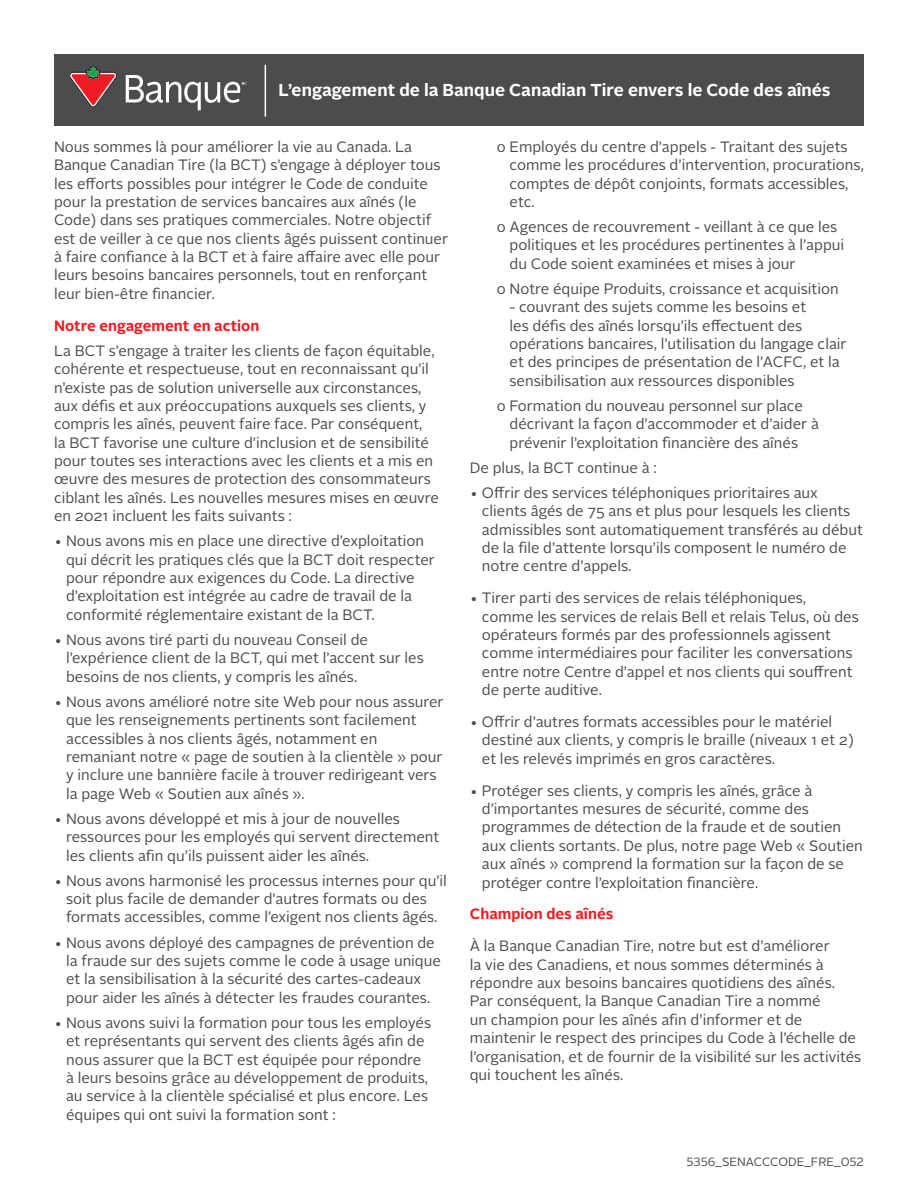
<style>
.page{position:relative;width:918px;height:1188px;background:#fff}
.page>*{position:absolute;margin:0;border:0;box-sizing:border-box;transform-origin:0 0}
.t1{font:700 17.25px "Alright Sans";color:#fff}
.t2{font:15px/18.3px "Alright Sans";color:#4b4c4d}
.t3{font:700 15px "Alright Sans";color:#ee1d23}
.t4{font:12px "Alright Sans";letter-spacing:-.005em;color:#4b4c4d}
</style>
<div class="page">
<div style="left:54px;top:54px;width:810px;height:71px;background:#4b4c4d"></div>
<svg style="left:69px;top:65px;width:48px;height:42px"></svg>
<svg style="left:126px;top:75px;width:120px;height:35px"></svg>
<hr style="left:265px;top:65px;width:1px;height:52px;background:#fff">
<p class="t1" style="left:279px;top:78px;width:554px">L’engagement de la Banque Canadian Tire envers le Code des aînés</p>
<p class="t2" style="left:54px;top:138px;width:396px">Nous sommes là pour améliorer la vie au Canada. La Banque Canadian Tire (la BCT) s’engage à déployer tous les efforts possibles pour intégrer le Code de conduite pour la prestation de services bancaires aux aînés (le Code) dans ses pratiques commerciales. Notre objectif est de veiller à ce que nos clients âgés puissent continuer à faire confiance à la BCT et à faire affaire avec elle pour leurs besoins bancaires personnels, tout en renforçant leur bien-être financier.</p>
<p class="t3" style="left:54px;top:315px;width:207px">Notre engagement en action</p>
<p class="t2" style="left:54px;top:342px;width:387px">La BCT s’engage à traiter les clients de façon équitable, cohérente et respectueuse, tout en reconnaissant qu’il n’existe pas de solution universelle aux circonstances, aux défis et aux préoccupations auxquels ses clients, y compris les aînés, peuvent faire face. Par conséquent,<br>la BCT favorise une culture d’inclusion et de sensibilité pour toutes ses interactions avec les clients et a mis en œuvre des mesures de protection des consommateurs ciblant les aînés. Les nouvelles mesures mises en œuvre en 2021 incluent les faits suivants :</p>
<p class="t2" style="left:66px;top:532px;width:370px;text-indent:-12px">• Nous avons mis en place une directive d’exploitation qui décrit les pratiques clés que la BCT doit respecter pour répondre aux exigences du Code. La directive d’exploitation est intégrée au cadre de travail de la conformité réglementaire existant de la BCT.</p>
<p class="t2" style="left:66px;top:631px;width:359px;text-indent:-12px">• Nous avons tiré parti du nouveau Conseil de l’expérience client de la BCT, qui met l’accent sur les besoins de nos clients, y compris les aînés.</p>
<p class="t2" style="left:66px;top:693px;width:379px;text-indent:-12px">• Nous avons amélioré notre site Web pour nous assurer que les renseignements pertinents sont facilement accessibles à nos clients âgés, notamment en remaniant notre « page de soutien à la clientèle » pour y inclure une bannière facile à trouver redirigeant vers la page Web « Soutien aux aînés ».</p>
<p class="t2" style="left:66px;top:810px;width:375px;text-indent:-12px">• Nous avons développé et mis à jour de nouvelles ressources pour les employés qui servent directement les clients afin qu’ils puissent aider les aînés.</p>
<p class="t2" style="left:54px;top:872px;width:394px;text-align:center">• Nous avons harmonisé les processus internes pour qu’il soit plus facile de demander d’autres formats ou des formats accessibles, comme l’exigent nos clients âgés.</p>
<p class="t2" style="left:66px;top:933px;width:376px;text-indent:-12px">• Nous avons déployé des campagnes de prévention de la fraude sur des sujets comme le code à usage unique et la sensibilisation à la sécurité des cartes-cadeaux pour aider les aînés à détecter les fraudes courantes.</p>
<p class="t2" style="left:66px;top:1014px;width:367px;text-indent:-12px">• Nous avons suivi la formation pour tous les employés et représentants qui servent des clients âgés afin de nous assurer que la BCT est équipée pour répondre à leurs besoins grâce au développement de produits, au service à la clientèle spécialisé et plus encore. Les équipes qui ont suivi la formation sont :</p>
<p class="t2" style="left:510px;top:138px;width:356px;text-indent:-13px">o Employés du centre d’appels - Traitant des sujets comme les procédures d’intervention, procurations, comptes de dépôt conjoints, formats accessibles, etc.</p>
<p class="t2" style="left:510px;top:218px;width:336px;text-indent:-13px">o Agences de recouvrement - veillant à ce que les politiques et les procédures pertinentes à l’appui du Code soient examinées et mises à jour</p>
<p class="t2" style="left:497px;top:280px;width:343px">o Notre équipe Produits, croissance et acquisition</p>
<p class="t2" style="left:510px;top:298px;width:339px">- couvrant des sujets comme les besoins et<br>les défis des aînés lorsqu’ils effectuent des opérations bancaires, l’utilisation du langage clair et des principes de présentation de l’ACFC, et la sensibilisation aux ressources disponibles</p>
<p class="t2" style="left:510px;top:397px;width:311px;text-indent:-13px">o Formation du nouveau personnel sur place décrivant la façon d’accommoder et d’aider à prévenir l’exploitation financière des aînés</p>
<p class="t2" style="left:470px;top:459px;width:188px">De plus, la BCT continue à :</p>
<p class="t2" style="left:482px;top:484px;width:383px;text-indent:-12px">• Offrir des services téléphoniques prioritaires aux clients âgés de 75 ans et plus pour lesquels les clients admissibles sont automatiquement transférés au début de la file d’attente lorsqu’ils composent le numéro de notre centre d’appels.</p>
<p class="t2" style="left:482px;top:589px;width:379px;text-indent:-12px">• Tirer parti des services de relais téléphoniques, comme les services de relais Bell et relais Telus, où des opérateurs formés par des professionnels agissent comme intermédiaires pour faciliter les conversations entre notre Centre d’appel et nos clients qui souffrent de perte auditive.</p>
<p class="t2" style="left:482px;top:713px;width:373px;text-indent:-12px">• Offrir d’autres formats accessibles pour le matériel destiné aux clients, y compris le braille (niveaux 1 et 2) et les relevés imprimés en gros caractères.</p>
<p class="t2" style="left:482px;top:782px;width:382px;text-indent:-12px">• Protéger ses clients, y compris les aînés, grâce à d’importantes mesures de sécurité, comme des programmes de détection de la fraude et de soutien aux clients sortants. De plus, notre page Web « Soutien aux aînés » comprend la formation sur la façon de se protéger contre l’exploitation financière.</p>
<p class="t3" style="left:470px;top:904px;width:145px">Champion des aînés</p>
<p class="t2" style="left:470px;top:937px;width:393px">À la Banque Canadian Tire, notre but est d’améliorer<br>la vie des Canadiens, et nous sommes déterminés à répondre aux besoins bancaires quotidiens des aînés.<br>Par conséquent, la Banque Canadian Tire a nommé<br>un champion pour les aînés afin d’informer et de maintenir le respect des principes du Code à l’échelle de l’organisation, et de fournir de la visibilité sur les activités qui touchent les aînés.</p>
<p class="t4" style="left:687px;top:1153px;width:179px">5356_SENACCCODE_FRE_052</p>
</div>
